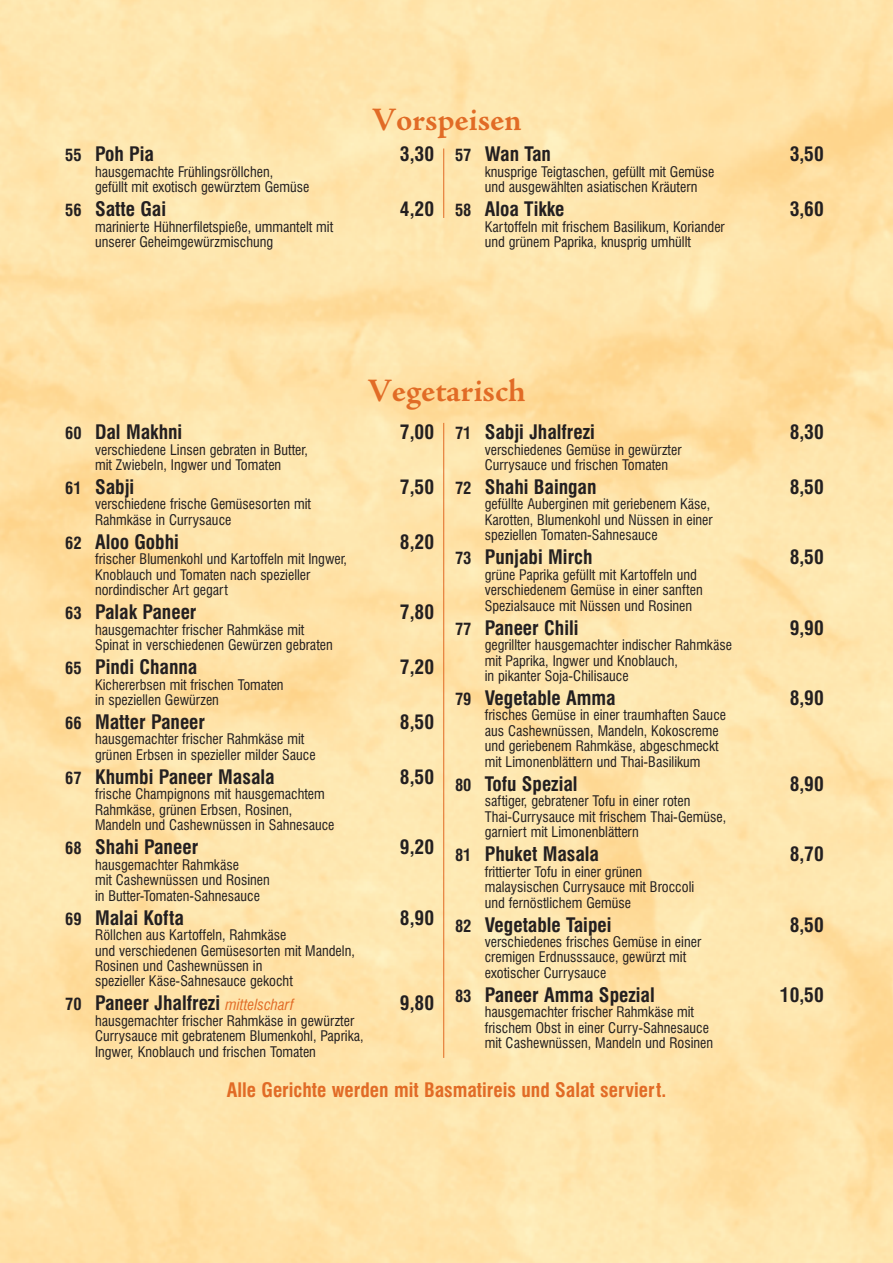
<style>
.page{position:relative;width:893px;height:1263px;background:#fff}
.page>*{position:absolute;margin:0;border:0;box-sizing:border-box;transform-origin:0 0}
.t1{font:700 33px "Adobe Jenson Pro";color:#e16b26}
.t2{font:700 condensed 19.5px "Swiss 721 BT";color:#231f20}
.t3{font:700 condensed 19.5px "Swiss 721 BT";color:#e16b26}
.t4{font:condensed 14.25px/15.5px "Swiss 721 BT";color:#231f20}
.s1{font-size:16.5px}
.s2{font-weight:400;font-style:italic;font-size:15px;color:#e16b26}
</style>
<div class="page">
<hr style="left:443px;top:149px;width:1px;height:69px;background:#e16b26">
<hr style="left:443px;top:423px;width:1px;height:635px;background:#e16b26">
<h1 class="t1" style="left:371px;top:108px;width:152px">Vorspeisen</h1>
<h2 class="t2" style="left:65px;top:147px;width:90px"><span class="s1">55</span> Poh Pia</h2>
<h2 class="t2" style="left:400px;top:147px;width:36px">3,30</h2>
<p class="t4" style="left:95px;top:165px;width:216px">hausgemachte Frühlingsröllchen,<br>gefüllt mit exotisch gewürztem Gemüse</p>
<h2 class="t2" style="left:65px;top:201px;width:102px"><span class="s1">56</span> Satte Gai</h2>
<h2 class="t2" style="left:400px;top:201px;width:36px">4,20</h2>
<p class="t4" style="left:95px;top:220px;width:240px">marinierte Hühnerfiletspieße, ummantelt mit unserer Geheimgewürzmischung</p>
<h2 class="t2" style="left:455px;top:147px;width:98px"><span class="s1">57</span> Wan Tan</h2>
<h2 class="t2" style="left:790px;top:147px;width:36px">3,50</h2>
<p class="t4" style="left:485px;top:165px;width:231px">knusprige Teigtaschen, gefüllt mit Gemüse und ausgewählten asiatischen Kräutern</p>
<h2 class="t2" style="left:455px;top:201px;width:111px"><span class="s1">58</span> Aloa Tikke</h2>
<h2 class="t2" style="left:790px;top:201px;width:36px">3,60</h2>
<p class="t4" style="left:485px;top:220px;width:241px">Kartoffeln mit frischem Basilikum, Koriander und grünem Paprika, knusprig umhüllt</p>
<h1 class="t1" style="left:367px;top:379px;width:160px">Vegetarisch</h1>
<h2 class="t2" style="left:455px;top:424px;width:142px"><span class="s1">71</span> Sabji Jhalfrezi</h2>
<h2 class="t2" style="left:790px;top:424px;width:36px">8,30</h2>
<p class="t4" style="left:485px;top:443px;width:198px">verschiedenes Gemüse in gewürzter<br>Currysauce und frischen Tomaten</p>
<h2 class="t2" style="left:455px;top:479px;width:143px"><span class="s1">72</span> Shahi Baingan</h2>
<h2 class="t2" style="left:790px;top:479px;width:36px">8,50</h2>
<p class="t4" style="left:485px;top:498px;width:229px">gefüllte Auberginen mit geriebenem Käse,<br>Karotten, Blumenkohl und Nüssen in einer speziellen Tomaten-Sahnesauce</p>
<h2 class="t2" style="left:455px;top:550px;width:139px"><span class="s1">73</span> Punjabi Mirch</h2>
<h2 class="t2" style="left:790px;top:550px;width:36px">8,50</h2>
<p class="t4" style="left:485px;top:568px;width:219px">grüne Paprika gefüllt mit Kartoffeln und verschiedenem Gemüse in einer sanften<br>Spezialsauce mit Nüssen und Rosinen</p>
<h2 class="t2" style="left:455px;top:620px;width:125px"><span class="s1">77</span> Paneer Chili</h2>
<h2 class="t2" style="left:790px;top:620px;width:36px">9,90</h2>
<p class="t4" style="left:485px;top:638px;width:249px">gegrillter hausgemachter indischer Rahmkäse mit Paprika, Ingwer und Knoblauch,<br>in pikanter Soja-Chilisauce</p>
<h2 class="t2" style="left:455px;top:690px;width:162px"><span class="s1">79</span> Vegetable Amma</h2>
<h2 class="t2" style="left:790px;top:690px;width:36px">8,90</h2>
<p class="t4" style="left:485px;top:709px;width:243px">frisches Gemüse in einer traumhaften Sauce aus Cashewnüssen, Mandeln, Kokoscreme und geriebenem Rahmkäse, abgeschmeckt mit Limonenblättern und Thai-Basilikum</p>
<h2 class="t2" style="left:455px;top:776px;width:124px"><span class="s1">80</span> Tofu Spezial</h2>
<h2 class="t2" style="left:790px;top:776px;width:36px">8,90</h2>
<p class="t4" style="left:485px;top:794px;width:243px">saftiger, gebratener Tofu in einer roten<br>Thai-Currysauce mit frischem Thai-Gemüse, garniert mit Limonenblättern</p>
<h2 class="t2" style="left:455px;top:846px;width:146px"><span class="s1">81</span> Phuket Masala</h2>
<h2 class="t2" style="left:790px;top:846px;width:36px">8,70</h2>
<p class="t4" style="left:485px;top:865px;width:211px">frittierter Tofu in einer grünen malaysischen Currysauce mit Broccoli und fernöstlichem Gemüse</p>
<h2 class="t2" style="left:455px;top:917px;width:158px"><span class="s1">82</span> Vegetable Taipei</h2>
<h2 class="t2" style="left:790px;top:917px;width:36px">8,50</h2>
<p class="t4" style="left:485px;top:935px;width:218px">verschiedenes frisches Gemüse in einer cremigen Erdnusssauce, gewürzt mit exotischer Currysauce</p>
<h2 class="t2" style="left:455px;top:987px;width:201px"><span class="s1">83</span> Paneer Amma Spezial</h2>
<h2 class="t2" style="left:780px;top:987px;width:45px">10,50</h2>
<p class="t4" style="left:485px;top:1006px;width:230px">hausgemachter frischer Rahmkäse mit frischem Obst in einer Curry-Sahnesauce mit Cashewnüssen, Mandeln und Rosinen</p>
<h2 class="t3" style="left:227px;top:1082px;width:441px">Alle Gerichte werden mit Basmatireis und Salat serviert.</h2>
<h2 class="t2" style="left:65px;top:424px;width:119px"><span class="s1">60</span> Dal Makhni</h2>
<h2 class="t2" style="left:400px;top:424px;width:36px">7,00</h2>
<p class="t4" style="left:95px;top:443px;width:214px">verschiedene Linsen gebraten in Butter, mit Zwiebeln, Ingwer und Tomaten</p>
<h2 class="t2" style="left:65px;top:479px;width:70px"><span class="s1">61</span> Sabji</h2>
<h2 class="t2" style="left:400px;top:479px;width:36px">7,50</h2>
<p class="t4" style="left:95px;top:498px;width:217px">verschiedene frische Gemüsesorten mit<br>Rahmkäse in Currysauce</p>
<h2 class="t2" style="left:65px;top:534px;width:115px"><span class="s1">62</span> Aloo Gobhi</h2>
<h2 class="t2" style="left:400px;top:534px;width:36px">8,20</h2>
<p class="t4" style="left:95px;top:553px;width:254px">frischer Blumenkohl und Kartoffeln mit Ingwer,<br>Knoblauch und Tomaten nach spezieller nordindischer Art gegart</p>
<h2 class="t2" style="left:65px;top:604px;width:133px"><span class="s1">63</span> Palak Paneer</h2>
<h2 class="t2" style="left:400px;top:604px;width:36px">7,80</h2>
<p class="t4" style="left:95px;top:623px;width:239px">hausgemachter frischer Rahmkäse mit<br>Spinat in verschiedenen Gewürzen gebraten</p>
<h2 class="t2" style="left:65px;top:659px;width:134px"><span class="s1">65</span> Pindi Channa</h2>
<h2 class="t2" style="left:400px;top:659px;width:36px">7,20</h2>
<p class="t4" style="left:95px;top:678px;width:190px">Kichererbsen mit frischen Tomaten in speziellen Gewürzen</p>
<h2 class="t2" style="left:65px;top:714px;width:141px"><span class="s1">66</span> Matter Paneer</h2>
<h2 class="t2" style="left:400px;top:714px;width:36px">8,50</h2>
<p class="t4" style="left:95px;top:733px;width:222px">hausgemachter frischer Rahmkäse mit grünen Erbsen in spezieller milder Sauce</p>
<h2 class="t2" style="left:65px;top:769px;width:211px"><span class="s1">67</span> Khumbi Paneer Masala</h2>
<h2 class="t2" style="left:400px;top:769px;width:36px">8,50</h2>
<p class="t4" style="left:95px;top:788px;width:241px">frische Champignons mit hausgemachtem<br>Rahmkäse, grünen Erbsen, Rosinen,<br>Mandeln und Cashewnüssen in Sahnesauce</p>
<h2 class="t2" style="left:65px;top:840px;width:134px"><span class="s1">68</span> Shahi Paneer</h2>
<h2 class="t2" style="left:400px;top:840px;width:36px">9,20</h2>
<p class="t4" style="left:95px;top:858px;width:176px">hausgemachter Rahmkäse<br>mit Cashewnüssen und Rosinen in Butter-Tomaten-Sahnesauce</p>
<h2 class="t2" style="left:65px;top:910px;width:120px"><span class="s1">69</span> Malai Kofta</h2>
<h2 class="t2" style="left:400px;top:910px;width:36px">8,90</h2>
<p class="t4" style="left:95px;top:928px;width:261px">Röllchen aus Kartoffeln, Rahmkäse<br>und verschiedenen Gemüsesorten mit Mandeln, Rosinen und Cashewnüssen in<br>spezieller Käse-Sahnesauce gekocht</p>
<h2 class="t2" style="left:65px;top:996px;width:230px"><span class="s1">70</span> Paneer Jhalfrezi <span class="s2">mittelscharf</span></h2>
<h2 class="t2" style="left:400px;top:996px;width:36px">9,80</h2>
<p class="t4" style="left:95px;top:1014px;width:270px">hausgemachter frischer Rahmkäse in gewürzter<br>Currysauce mit gebratenem Blumenkohl, Paprika,<br>Ingwer, Knoblauch und frischen Tomaten</p>
</div>
